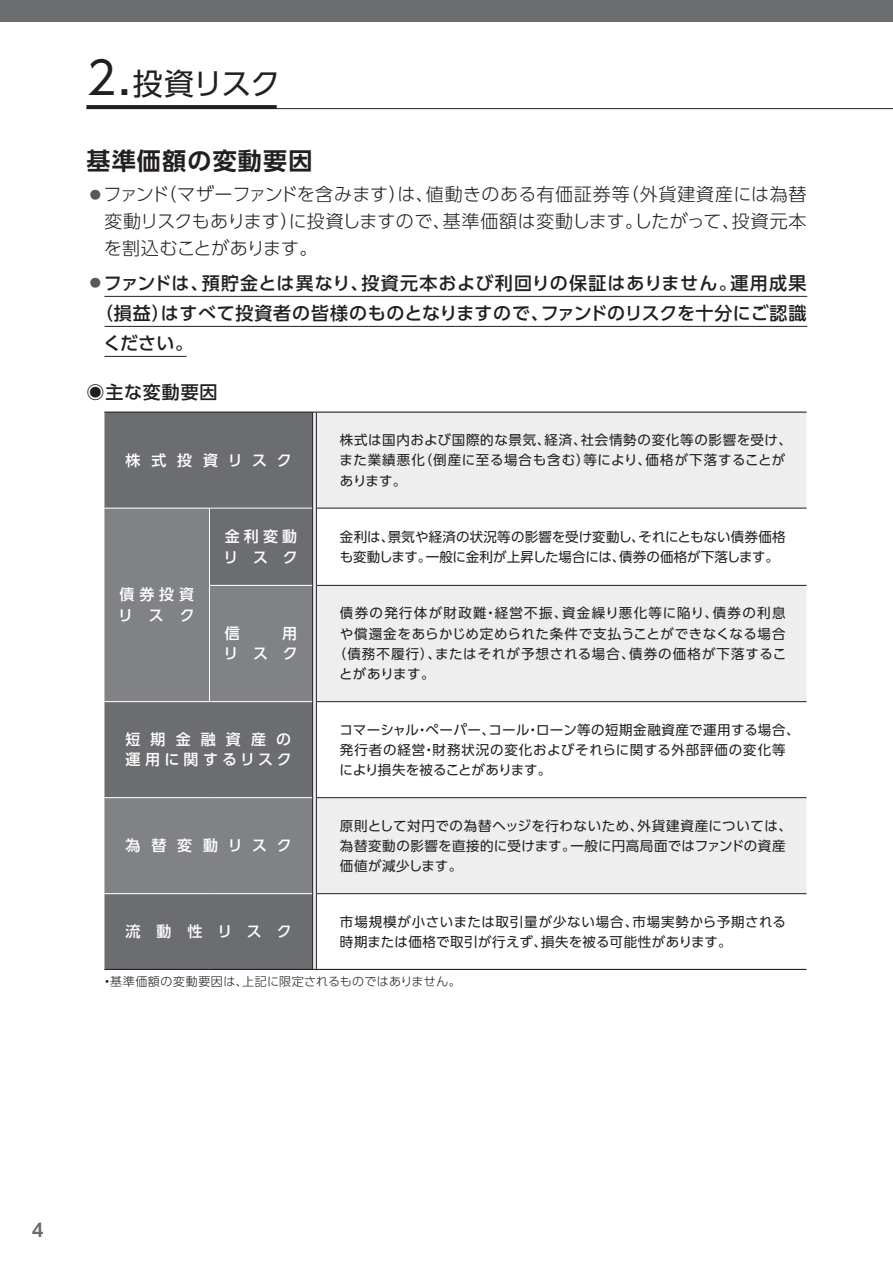
<style>
.page{position:relative;width:893px;height:1263px;background:#fff}
.page>*{position:absolute;margin:0;border:0;box-sizing:border-box;transform-origin:0 0}
.t1{font:30px "UD Shin Go Pro";letter-spacing:-.035em;color:#231f20}
.t2{font:700 24px "UD Shin Go Pro De";letter-spacing:.05em;color:#231f20}
.t3{font:300 18px/27px "UD Shin Go Pro";letter-spacing:-.005em;color:#231f20;text-align:justify}
.t4{font:500 18px "UD Shin Go Pro";letter-spacing:.04em;color:#231f20}
.t5{font:500 18px "UD Shin Go Pro";letter-spacing:.06em;color:#231f20}
.t6{font:700 18px "UD Shin Go Pro De";color:#6c6d70}
.t7{font:500 15px/20.2px "UD Shin Go Pro";letter-spacing:.675em;color:#fff}
.t8{font:500 15px/20.2px "UD Shin Go Pro";letter-spacing:.305em;color:#fff}
.t9{font:13.5px/20.2px "UD Shin Go Pro";letter-spacing:.04em;color:#231f20}
.t10{font:13.5px/20.2px "UD Shin Go Pro";letter-spacing:.01em;color:#231f20}
.t11{font:13.5px "UD Shin Go Pro";letter-spacing:.08em;color:#231f20}
.t12{font:13.5px "UD Shin Go Pro";letter-spacing:.095em;color:#231f20}
.t13{font:300 12px "UD Shin Go Pro";letter-spacing:.03em;color:#231f20}
.s1{font-size:45px}
.s2{font-size:11.25px;color:#57585a}
.s3{font-weight:300;font-size:11.25px;color:#57585a}
.s4{font-weight:500}
</style>
<div class="page">
<div style="left:0;top:0;width:893px;height:21px;background:#6c6d70"></div>
<hr style="left:104px;top:296px;width:703px;height:1px;background:#231f20">
<hr style="left:104px;top:326px;width:703px;height:1px;background:#231f20">
<hr style="left:104px;top:356px;width:82px;height:1px;background:#231f20">
<div style="left:104px;top:413px;width:208px;height:556px;background:#6c6d70"></div>
<svg style="left:317px;top:413px;width:489px;height:480px;fill:#eeeeef"></svg>
<svg style="left:104px;top:509px;width:208px;height:384px;background:#797b7e"></svg>
<svg style="left:313px;top:413px;width:3px;height:95px"></svg>
<svg style="left:313px;top:508px;width:3px;height:77px"></svg>
<svg style="left:313px;top:585px;width:3px;height:117px"></svg>
<svg style="left:313px;top:702px;width:3px;height:96px"></svg>
<svg style="left:313px;top:798px;width:3px;height:96px"></svg>
<svg style="left:313px;top:894px;width:3px;height:75px"></svg>
<hr style="left:317px;top:508px;width:489px;height:1px;background:#231f20">
<hr style="left:317px;top:585px;width:489px;height:1px;background:#231f20">
<hr style="left:317px;top:701px;width:489px;height:1px;background:#231f20">
<hr style="left:317px;top:797px;width:489px;height:1px;background:#231f20">
<hr style="left:317px;top:893px;width:489px;height:1px;background:#231f20">
<hr style="left:104px;top:508px;width:105px;height:1px;background:#fff">
<hr style="left:209px;top:508px;width:103px;height:1px;background:#fff">
<hr style="left:210px;top:585px;width:102px;height:1px;background:#fff">
<hr style="left:104px;top:701px;width:105px;height:1px;background:#fff">
<hr style="left:209px;top:701px;width:103px;height:1px;background:#fff">
<hr style="left:104px;top:797px;width:105px;height:1px;background:#fff">
<hr style="left:209px;top:797px;width:103px;height:1px;background:#fff">
<hr style="left:104px;top:893px;width:105px;height:1px;background:#fff">
<hr style="left:209px;top:893px;width:103px;height:1px;background:#fff">
<hr style="left:209px;top:508px;width:1px;height:77px;background:#fff">
<hr style="left:209px;top:585px;width:1px;height:116px;background:#fff">
<hr style="left:312px;top:413px;width:1px;height:95px;background:#231f20">
<hr style="left:316px;top:413px;width:1px;height:95px;background:#231f20">
<hr style="left:312px;top:508px;width:1px;height:77px;background:#231f20">
<hr style="left:316px;top:508px;width:1px;height:77px;background:#231f20">
<hr style="left:312px;top:585px;width:1px;height:117px;background:#231f20">
<hr style="left:316px;top:585px;width:1px;height:117px;background:#231f20">
<hr style="left:312px;top:702px;width:1px;height:96px;background:#231f20">
<hr style="left:316px;top:702px;width:1px;height:96px;background:#231f20">
<hr style="left:312px;top:798px;width:1px;height:96px;background:#231f20">
<hr style="left:316px;top:798px;width:1px;height:96px;background:#231f20">
<hr style="left:312px;top:894px;width:1px;height:75px;background:#231f20">
<hr style="left:316px;top:894px;width:1px;height:75px;background:#231f20">
<hr style="left:314px;top:412px;width:492px;height:1px;background:#231f20">
<hr style="left:314px;top:969px;width:492px;height:1px;background:#231f20">
<hr style="left:104px;top:412px;width:105px;height:1px;background:#231f20">
<hr style="left:209px;top:412px;width:105px;height:1px;background:#231f20">
<hr style="left:104px;top:969px;width:105px;height:1px;background:#231f20">
<hr style="left:209px;top:969px;width:105px;height:1px;background:#231f20">
<hr style="left:86px;top:108px;width:807px;height:1px;background:#231f20">
<div style="left:86px;top:105px;width:191px;height:4px;border:2px solid #231f20"></div>
<h1 class="t1" style="left:86px;top:59px;width:195px"><span class="s1">2.</span>投資リスク</h1>
<h2 class="t2" style="left:86px;top:141px;width:227px">基準価額の変動要因</h2>
<h3 class="t3" style="left:104px;top:180px;width:704px;text-indent:-14px"><span class="s2">●</span> ファンド（マザーファンドを含みます）は、値動きのある有価証券等（外貨建資産には為替変動リスクもあります）に投資しますので、基準価額は変動します。したがって、投資元本を割込むことがあります。</h3>
<h3 class="t5" style="left:90px;top:268px;width:718px"><span class="s3">●</span> ファンドは、預貯金とは異なり、投資元本および利回りの保証はありません。運用成果</h3>
<h3 class="t4" style="left:95px;top:298px;width:713px">（損益）はすべて投資者の皆様のものとなりますので、ファンドのリスクを十分にご認識</h3>
<h3 class="t4" style="left:103px;top:328px;width:92px">ください。</h3>
<h3 class="t4" style="left:86px;top:377px;width:133px">◉主な変動要因</h3>
<p class="t7" style="left:125px;top:450px;width:168px">株式投資リスク</p>
<p class="t9" style="left:339px;top:429px;width:454px">株式は国内および国際的な景気、経済、社会情勢の変化等の影響を受け、また業績悪化（倒産に至る場合も含む）等により、価格が下落することがあります。</p>
<p class="t7" style="left:118px;top:584px;width:78px">債券投資リスク</p>
<p class="t7" style="left:224px;top:526px;width:76px">金利変動リスク</p>
<p class="t10" style="left:340px;top:526px;width:447px">金利は、景気や経済の状況等の影響を受け変動し、それにともない債券価格も変動します。一般に金利が上昇した場合には、債券の価格が下落します。</p>
<p class="t7" style="left:225px;top:623px;width:16px">信</p>
<p class="t7" style="left:224px;top:623px;width:76px;text-align:right">用<br>リスク</p>
<p class="t12" style="left:340px;top:602px;width:447px">債券の発行体が財政難・経営不振、資金繰り悪化等に陥り、債券の利息</p>
<p class="t9" style="left:340px;top:623px;width:447px">や償還金をあらかじめ定められた条件で支払うことができなくなる場合</p>
<p class="t11" style="left:333px;top:643px;width:455px">（債務不履行）、またはそれが予想される場合、債券の価格が下落するこ</p>
<p class="t9" style="left:339px;top:663px;width:97px">とがあります。</p>
<p class="t8" style="left:125px;top:729px;width:168px">短期金融資産の運用に関するリスク</p>
<p class="t9" style="left:339px;top:719px;width:462px">コマーシャル・ペーパー、コール・ローン等の短期金融資産で運用する場合、発行者の経営・財務状況の変化およびそれらに関する外部評価の変化等により損失を被ることがあります。</p>
<p class="t7" style="left:125px;top:835px;width:168px">為替変動リスク</p>
<p class="t9" style="left:340px;top:815px;width:454px">原則として対円での為替ヘッジを行わないため、外貨建資産については、為替変動の影響を直接的に受けます。一般に円高局面ではファンドの資産価値が減少します。</p>
<p class="t7" style="left:125px;top:921px;width:168px">流動性リスク</p>
<p class="t9" style="left:340px;top:911px;width:448px">市場規模が小さいまたは取引量が少ない場合、市場実勢から予期される時期または価格で取引が行えず、損失を被る可能性があります。</p>
<p class="t13" style="left:101px;top:972px;width:361px"><span class="s4">・</span>基準価額の変動要因は、上記に限定されるものではありません。</p>
<h3 class="t6" style="left:32px;top:1215px;width:13px">4</h3>
</div>
